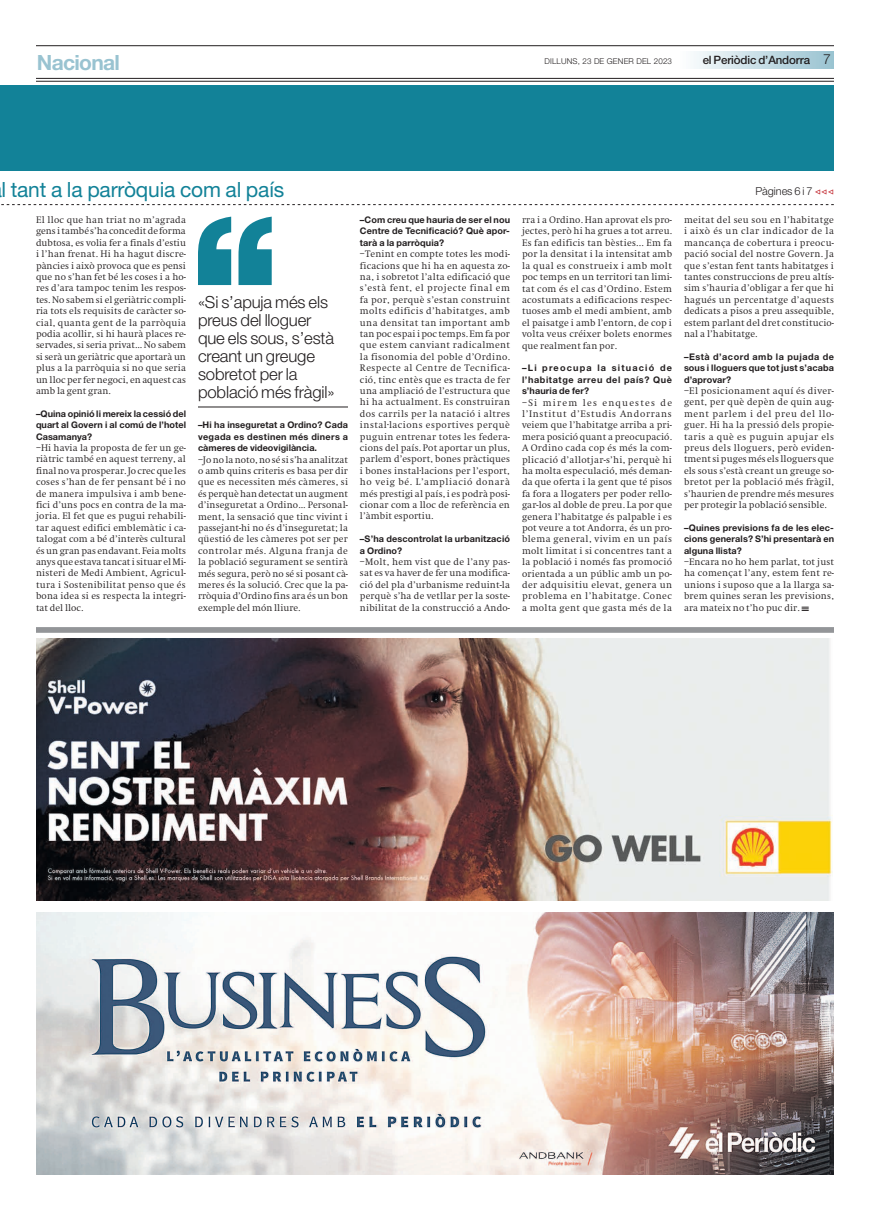
<style>
.page{position:relative;width:870px;height:1220px;background:#fff}
.page>*{position:absolute;margin:0;border:0;box-sizing:border-box;transform-origin:0 0}
.t1{font:21px "Helvetica Neue LT Std";letter-spacing:-.01em;color:#128298}
.t2{font:700 21px "Helvetica Neue LT Std";letter-spacing:-.035em;color:#99c3d1}
.t3{font:300 16.7px/18px "Helvetica Neue LT Std";letter-spacing:-.01em;color:#231f20}
.t4{font:500 11.5px "Helvetica Neue LT Std";letter-spacing:-.015em;color:#231f20}
.t5{font:300 11px "Helvetica Neue LT Std";letter-spacing:-.01em;color:#231f20}
.t6{font:300 9.1px/11.4px "Swift ND Std";letter-spacing:.01em;color:#231f20;text-align:justify}
.t7{font:700 9.1px/11.4px "Helvetica Neue LT Std";letter-spacing:.01em;color:#231f20;text-align:justify}
.t8{font:300 8px "Helvetica Neue LT Std";letter-spacing:.02em;color:#231f20}
.s1{font-weight:300;font-size:14px}
</style>
<div class="page">
<div style="left:678px;top:51px;width:156px;height:17px;background:linear-gradient(to right,#feffff,#99c3d1)"></div>
<hr style="left:36px;top:78px;width:798px;height:1px;background:#231f20">
<hr style="left:36px;top:81px;width:798px;height:1px;background:#231f20">
<hr style="left:36px;top:46px;width:798px;height:1px;background:#231f20">
<div style="left:0;top:86px;width:834px;height:85px;background:#128298"></div>
<img style="left:36px;top:638px;width:796px;height:263px">
<div style="left:36px;top:627px;width:798px;height:6px;background:#939598"></div>
<svg style="left:1px;top:204px;width:833px;height:1px"></svg>
<svg style="left:198px;top:217px;width:74px;height:68px"></svg>
<hr style="left:198px;top:407px;width:150px;height:1px;background:#231f20">
<img style="left:36px;top:912px;width:798px;height:262px">
<h1 class="t2" style="left:37px;top:50px;width:84px">Nacional</h1>
<p class="t8" style="left:545px;top:57px;width:129px">DILLUNS, 23 DE GENER DEL 2023</p>
<p class="t4" style="left:703px;top:53px;width:130px">el Periòdic d’Andorra <span class="s1">7</span></p>
<h1 class="t1" style="left:1px;top:177px;width:284px">l tant a la parròquia com al país</h1>
<p class="t5" style="left:755px;top:185px;width:59px">Pàgines 6 i 7</p>
<p class="t6" style="left:36px;top:214px;width:152px">El lloc que han triat no m’agrada gens i també s’ha concedit de forma dubtosa, es volia fer a finals d’estiu i l’han frenat. Hi ha hagut discre&shy;pàncies i això provoca que es pensi que no s’han fet bé les coses i a ho&shy;res d’ara tampoc tenim les respos&shy;tes. No sabem si el geriàtric compli&shy;ria tots els requisits de caràcter so&shy;cial, quanta gent de la parròquia podia acollir, si hi haurà places re&shy;servades, si seria privat... No sabem si serà un geriàtric que aportarà un plus a la parròquia si no que seria un lloc per fer negoci, en aquest cas amb la gent gran.</p>
<p class="t7" style="left:36px;top:408px;width:152px">–Quina opinió li mereix la cessió del quart al Govern i al comú de l’hotel Casamanya?</p>
<p class="t6" style="left:36px;top:442px;width:152px">–Hi havia la proposta de fer un ge&shy;riàtric també en aquest terreny, al final no va prosperar. Jo crec que les coses s’han de fer pensant bé i no de manera impulsiva i amb bene&shy;fici d’uns pocs en contra de la ma&shy;joria. El fet que es pugui rehabili&shy;tar aquest edifici emblemàtic i ca&shy;talogat com a bé d’interès cultural és un gran pas endavant. Feia molts anys que estava tancat i situar el Mi&shy;nisteri de Medi Ambient, Agricul&shy;tura i Sostenibilitat penso que és bona idea si es respecta la integri&shy;tat del lloc.</p>
<p class="t6" style="left:684px;top:214px;width:152px">meitat del seu sou en l’habitatge i això és un clar indicador de la mancança de cobertura i preocu&shy;pació social del nostre Govern. Ja que s’estan fent tants habitatges i tantes construccions de preu altís&shy;sim s’hauria d’obligar a fer que hi hagués un percentatge d’aquests dedicats a pisos a preu assequible, estem parlant del dret constitucio&shy;nal a l’habitatge.</p>
<p class="t7" style="left:684px;top:351px;width:152px">–Està d’acord amb la pujada de sous i lloguers que tot just s’acaba d’aprovar?</p>
<p class="t6" style="left:684px;top:385px;width:152px">–El posicionament aquí és diver&shy;gent, per què depèn de quin aug&shy;ment parlem i del preu del llo&shy;guer. Hi ha la pressió dels propie&shy;taris a què es puguin apujar els preus dels lloguers, però eviden&shy;tment si puges més els lloguers que els sous s’està creant un greuge so&shy;bretot per la població més fràgil, s’haurien de prendre més mesures per protegir la població sensible.</p>
<p class="t7" style="left:684px;top:522px;width:152px">–Quines previsions fa de les elec&shy;cions generals? S’hi presentarà en alguna llista?</p>
<p class="t6" style="left:684px;top:556px;width:152px">–Encara no ho hem parlat, tot just ha començat l’any, estem fent re&shy;unions i suposo que a la llarga sa&shy;brem quines seran les previsions, ara mateix no t’ho puc dir. ★</p>
<p class="t6" style="left:522px;top:214px;width:152px">rra i a Ordino. Han aprovat els pro&shy;jectes, però hi ha grues a tot arreu.<br>Es fan edificis tan bèsties... Em fa por la densitat i la intensitat amb la qual es construeix i amb molt poc temps en un territori tan limi&shy;tat com és el cas d’Ordino. Estem acostumats a edificacions respec&shy;tuoses amb el medi ambient, amb el paisatge i amb l’entorn, de cop i volta veus créixer bolets enormes que realment fan por.</p>
<p class="t7" style="left:522px;top:362px;width:151px">–Li preocupa la situació de l’habitatge arreu del país? Què s’hauria de fer?</p>
<p class="t6" style="left:522px;top:397px;width:152px">–Si mirem les enquestes de l’Institut d’Estudis Andorrans veiem que l’habitatge arriba a pri&shy;mera posició quant a preocupació.<br>A Ordino cada cop és més la com&shy;plicació d’allotjar-s’hi, perquè hi ha molta especulació, més deman&shy;da que oferta i la gent que té pisos fa fora a llogaters per poder rello&shy;gar-los al doble de preu. La por que genera l’habitatge és palpable i es pot veure a tot Andorra, és un pro&shy;blema general, vivim en un país molt limitat i si concentres tant a la població i només fas promoció orientada a un públic amb un po&shy;der adquisitiu elevat, genera un problema en l’habitatge. Conec a molta gent que gasta més de la</p>
<p class="t7" style="left:360px;top:214px;width:152px">–Com creu que hauria de ser el nou Centre de Tecnificació? Què apor&shy;tarà a la parròquia?</p>
<p class="t6" style="left:360px;top:248px;width:152px">–Tenint en compte totes les modi&shy;ficacions que hi ha en aquesta zo&shy;na, i sobretot l’alta edificació que s’està fent, el projecte final em fa por, perquè s’estan construint molts edificis d’habitatges, amb una densitat tan important amb tan poc espai i poc temps. Em fa por que estem canviant radicalment la fisonomia del poble d’Ordino.<br>Respecte al Centre de Tecnifica&shy;ció, tinc entès que es tracta de fer una ampliació de l’estructura que hi ha actualment. Es construiran dos carrils per la natació i altres instal·lacions esportives perquè puguin entrenar totes les federa&shy;cions del país. Pot aportar un plus, parlem d’esport, bones pràctiques i bones instal·lacions per l’esport, ho veig bé. L’ampliació donarà més prestigi al país, i es podrà posi&shy;cionar com a lloc de referència en l’àmbit esportiu.</p>
<p class="t7" style="left:360px;top:533px;width:152px">–S’ha descontrolat la urbanització a Ordino?</p>
<p class="t6" style="left:360px;top:556px;width:152px">–Molt, hem vist que de l’any pas&shy;sat es va haver de fer una modifica&shy;ció del pla d’urbanisme reduint-la perquè s’ha de vetllar per la soste&shy;nibilitat de la construcció a Ando-</p>
<h2 class="t3" style="left:198px;top:293px;width:138px">«Si s’apuja més els preus del lloguer que els sous, s’està creant un greuge sobretot per la població més fràgil»</h2>
<p class="t7" style="left:198px;top:419px;width:151px">–Hi ha inseguretat a Ordino? Cada vegada es destinen més diners a càmeres de videovigilància.</p>
<p class="t6" style="left:198px;top:454px;width:152px">–Jo no la noto, no sé si s’ha analitzat o amb quins criteris es basa per dir que es necessiten més càmeres, si és perquè han detectat un augment d’inseguretat a Ordino... Personal&shy;ment, la sensació que tinc vivint i passejant-hi no és d’inseguretat; la qüestió de les càmeres pot ser per controlar més. Alguna franja de la població segurament se sentirà més segura, però no sé si posant cà&shy;meres és la solució. Crec que la pa&shy;rròquia d’Ordino fins ara és un bon exemple del món lliure.</p>
</div>
